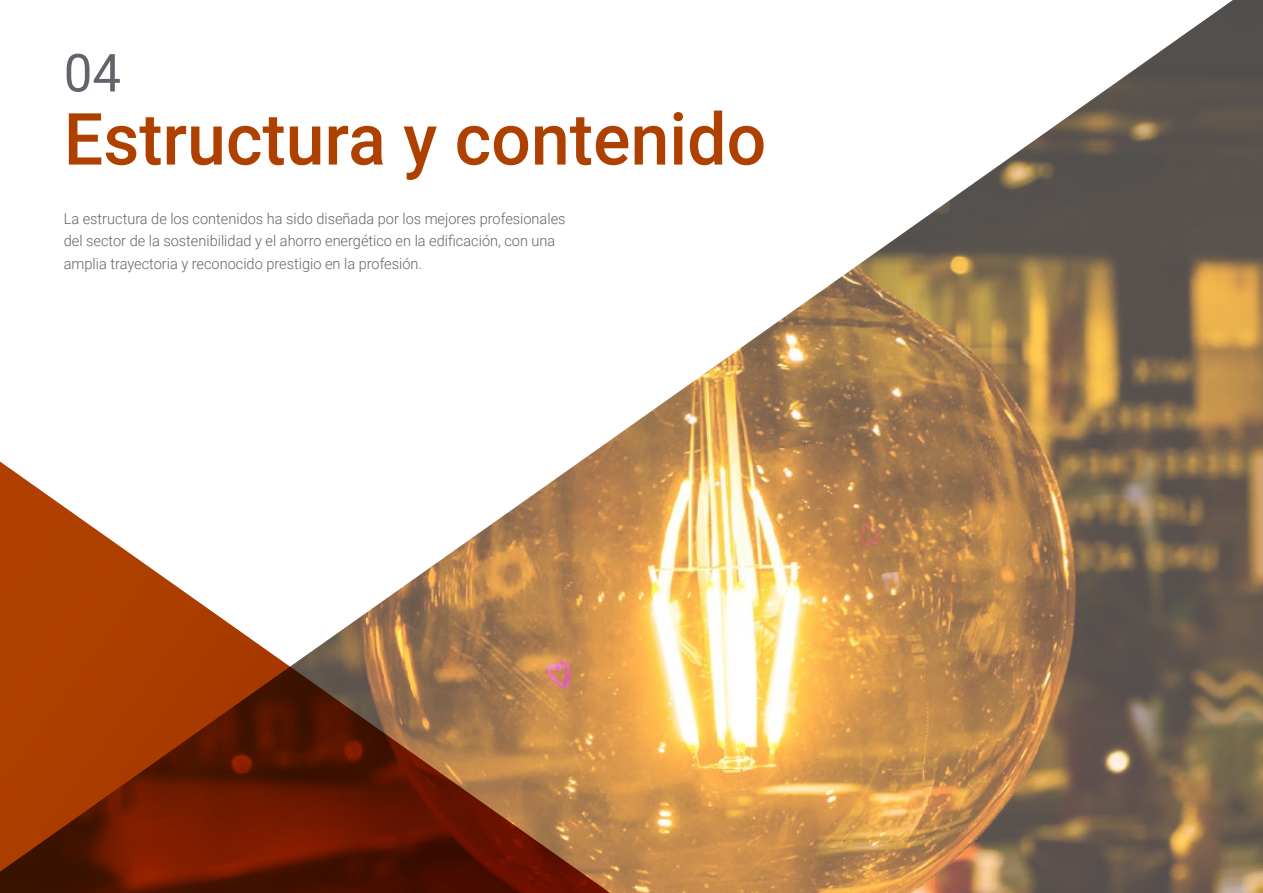
<style>
.page{position:relative;width:1263px;height:893px;background:#fff}
.page>*{position:absolute;margin:0;border:0;box-sizing:border-box;transform-origin:0 0}
.t1{font:500 72px "Roboto";color:#ae4000}
.t2{font:52.5px "Roboto";color:#61646a}
.t3{font:300 15px/22.5px "Roboto";color:#61646a}
</style>
<div class="page">
<img style="left:602px;top:0;width:661px;height:893px">
<svg style="left:0;top:446px;width:640px;height:447px"></svg>
<h2 class="t2" style="left:64px;top:36px;width:59px">04</h2>
<h1 class="t1" style="left:64px;top:89px;width:704px">Estructura y contenido</h1>
<p class="t3" style="left:64px;top:207px;width:503px">La estructura de los contenidos ha sido diseñada por los mejores profesionales del sector de la sostenibilidad y el ahorro energético en la edificación, con una amplia trayectoria y reconocido prestigio en la profesión.</p>
</div>
